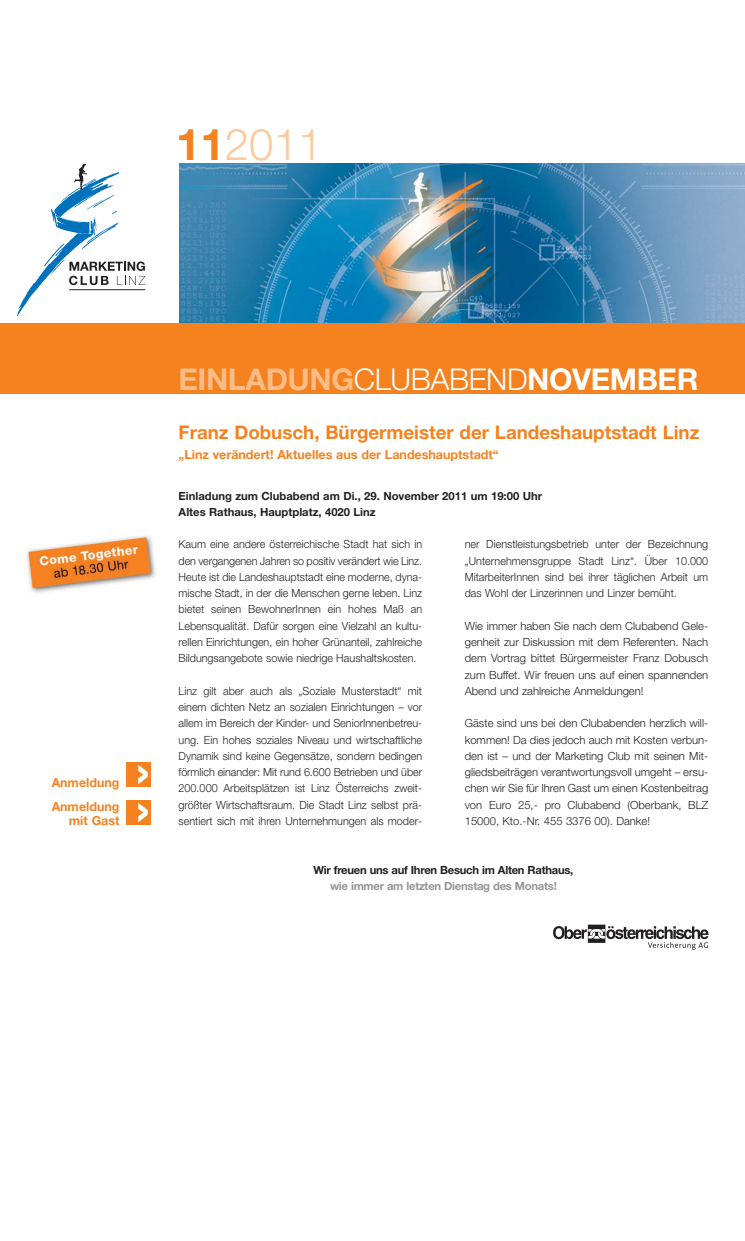
<style>
.page{position:relative;width:745px;height:1241px;background:#fff}
.page>*{position:absolute;margin:0;border:0;box-sizing:border-box;transform-origin:0 0}
.t1{font:300 43.75px "Helvetica Neue LT Pro";color:#fdc99b}
.t2{font:900 37.5px "Helvetica Neue LT Pro";color:#fff;scale:.5 1}
.t3{font:700 30px "Helvetica Neue LT Pro";letter-spacing:-.01em;color:#fcbc86}
.t4{font:700 18.75px "Helvetica Neue LT Pro";color:#f5821f}
.t5{font:700 12.5px/23.9px "Helvetica Neue LT Pro";color:#f5821f}
.t6{font:300 11.25px/16.2px "Helvetica Neue LT Pro";color:#231f20;text-align:justify;scale:.96 1}
.t7{font:300 11.25px/16.2px "Helvetica Neue LT Pro";color:#231f20;text-align:justify}
.t8{font:700 11.25px/16.2px "Helvetica Neue LT Pro";color:#231f20}
.t9{font:700 11.25px "Helvetica Neue LT Pro";letter-spacing:-.02em;color:#231f20}
.t10{font:700 11.25px "Helvetica Neue LT Pro";letter-spacing:-.02em;color:#939598}
.s1{font-weight:700;color:#f5821f}
.s2{font-weight:300;color:#fff}
.s3{color:#fff}
</style>
<div class="page">
<img style="left:17px;top:172px;width:102px;height:143px">
<img style="left:75px;top:164px;width:12px;height:25px">
<svg style="left:69px;top:261px;width:76px;height:24px"></svg>
<hr style="left:69px;top:289px;width:76px;height:1px;background:#231f20">
<img style="left:179px;top:163px;width:565px;height:159px">
<div style="left:587px;top:924px;width:18px;height:18px;background:#aeadad"></div>
<svg style="left:553px;top:925px;width:155px;height:24px"></svg>
<div style="left:0;top:322px;width:744px;height:71px;background:#f5821f"></div>
<div style="left:126px;top:799px;width:25px;height:25px;background:#f5821f"></div>
<div style="left:126px;top:762px;width:25px;height:25px;background:#f5821f"></div>
<img style="left:26px;top:535px;width:130px;height:58px">
<h1 class="t1" style="left:176px;top:128px;width:147px"><span class="s1">11</span>2011</h1>
<p class="t5" style="left:52px;top:771px;width:69px">Anmeldung<br>Anmeldung</p>
<p class="t5" style="left:69px;top:809px;width:52px">mit Gast</p>
<h2 class="t2" style="left:137px;top:749px;width:24px">&gt;</h2>
<h2 class="t2" style="left:137px;top:786px;width:24px">&gt;</h2>
<h3 class="t3" style="left:178px;top:368px;width:521px">EINLADUNG<span class="s2">CLUBABEND</span><span class="s3">NOVEMBER</span></h3>
<h3 class="t4" style="left:178px;top:425px;width:522px">Franz Dobusch, Bürgermeister der Landeshauptstadt Linz</h3>
<p class="t5" style="left:178px;top:443px;width:321px">„Linz verändert! Aktuelles aus der Landeshauptstadt“</p>
<p class="t8" style="left:178px;top:488px;width:365px">Einladung zum Clubabend am Di., 29. November 2011 um 19:00 Uhr<br>Altes Rathaus, Hauptplatz, 4020 Linz</p>
<p class="t6" style="left:178px;top:537px;width:255px">Kaum eine andere österreichische Stadt hat sich in den vergangenen Jahren so positiv verändert wie Linz.<br>Heute ist die Landeshauptstadt eine moderne, dyna&shy;mische Stadt, in der die Menschen gerne leben. Linz bietet seinen BewohnerInnen ein hohes Maß an Lebensqualität. Dafür sorgen eine Vielzahl an kultu&shy;rellen Einrichtungen, ein hoher Grünanteil, zahlreiche Bildungsangebote sowie niedrige Haushaltskosten.</p>
<p class="t6" style="left:178px;top:683px;width:255px">Linz gilt aber auch als „Soziale Musterstadt“ mit einem dichten Netz an sozialen Einrichtungen – vor allem im Bereich der Kinder- und SeniorInnen be treu - ung. Ein hohes soziales Niveau und wirtschaftliche Dynamik sind keine Gegensätze, sondern bedingen förmlich einander: Mit rund 6.600 Betrieben und über 200.000 Arbeitsplätzen ist Linz Österreichs zweit&shy;größter Wirtschaftsraum. Die Stadt Linz selbst prä&shy;sentiert sich mit ihren Unternehmungen als moder-</p>
<p class="t6" style="left:464px;top:537px;width:255px">ner Dienstleistungsbetrieb unter der Bezeichnung „Unternehmensgruppe Stadt Linz“. Über 10.000<br>MitarbeiterInnen sind bei ihrer täglichen Arbeit um das Wohl der Linzerinnen und Linzer bemüht.</p>
<p class="t7" style="left:464px;top:618px;width:245px">Wie immer haben Sie nach dem Clubabend Ge le - gen heit zur Diskussion mit dem Referenten. Nach dem Vortrag bittet Bürgermeister Franz Dobusch zum Buffet. Wir freuen uns auf einen spannenden Abend und zahlreiche Anmel dungen!</p>
<p class="t7" style="left:464px;top:716px;width:245px">Gäste sind uns bei den Clubabenden herzlich will - kommen! Da dies jedoch auch mit Kosten verbun&shy;den ist – und der Marketing Club mit seinen Mit - glieds beiträgen verantwortungsvoll umgeht – ersu&shy;chen wir Sie für Ihren Gast um einen Kos ten beitrag von Euro 25,- pro Clubabend (Oberbank, BLZ 15000, Kto.-Nr. 455 3376 00). Danke!</p>
<p class="t9" style="left:313px;top:865px;width:261px">Wir freuen uns auf Ihren Besuch im Alten Rathaus,</p>
<p class="t10" style="left:330px;top:881px;width:228px">wie immer am letzten Dienstag des Monats!</p>
</div>
